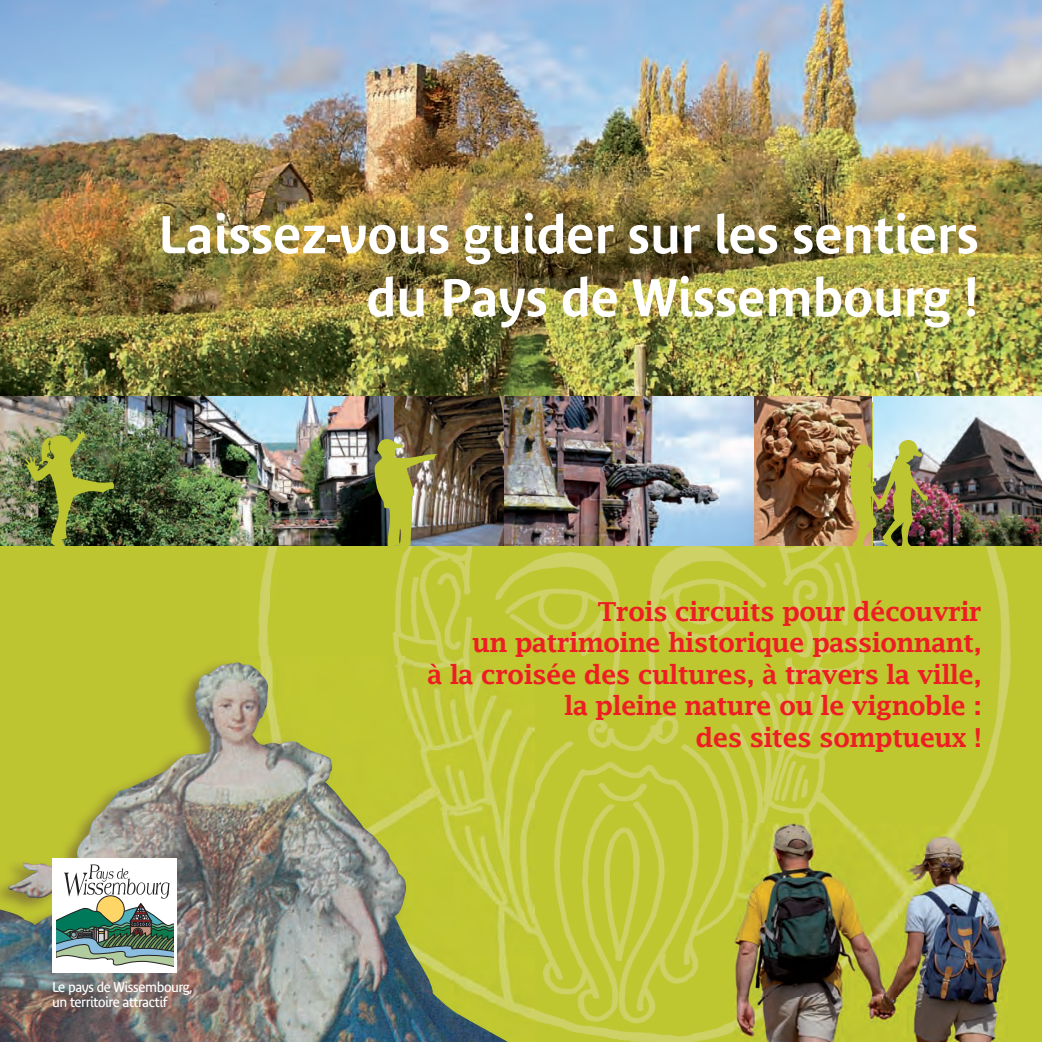
<style>
.page{position:relative;width:1042px;height:1042px;background:#fff}
.page>*{position:absolute;margin:0;border:0;box-sizing:border-box;transform-origin:0 0}
.t1{font:600 52.5px/63px "Bienvenue";color:#fff;text-align:right}
.t2{font:600 26.25px/31.5px "Lucida Fax";letter-spacing:-.03em;color:#ee1d23;text-align:right}
.t3{font:14px/15.8px "Bienvenue";letter-spacing:-.03em;color:#fff}
</style>
<div class="page">
<div style="left:0;top:402px;width:1042px;height:640px;background:#bdc531"></div>
<img style="left:258px;top:402px;width:753px;height:640px">
<img style="left:0;top:0;width:1042px;height:397px">
<img style="left:393px;top:397px;width:111px;height:149px">
<img style="left:504px;top:397px;width:250px;height:149px">
<img style="left:0;top:397px;width:393px;height:149px">
<img style="left:23px;top:430px;width:92px;height:116px">
<img style="left:374px;top:438px;width:64px;height:114px">
<img style="left:258px;top:656px;width:277px;height:386px">
<img style="left:0;top:662px;width:533px;height:380px">
<div style="left:52px;top:858px;width:125px;height:114px;background:#fff"></div>
<svg style="left:56px;top:864px;width:118px;height:103px"></svg>
<img style="left:754px;top:397px;width:117px;height:149px">
<img style="left:873px;top:397px;width:169px;height:149px">
<img style="left:848px;top:437px;width:81px;height:121px">
<img style="left:734px;top:823px;width:273px;height:219px">
<h1 class="t1" style="left:158px;top:203px;width:822px">Laissez-vous guider sur les sentiers du Pays de Wissembourg !</h1>
<p class="t3" style="left:52px;top:979px;width:142px">Le pays de Wissembourg, un territoire attractif</p>
<p class="t2" style="left:427px;top:595px;width:556px">Trois circuits pour découvrir<br>un patrimoine historique passionnant,<br>à la croisée des cultures, à travers la ville, la pleine nature ou le vignoble :<br>des sites somptueux !</p>
</div>
